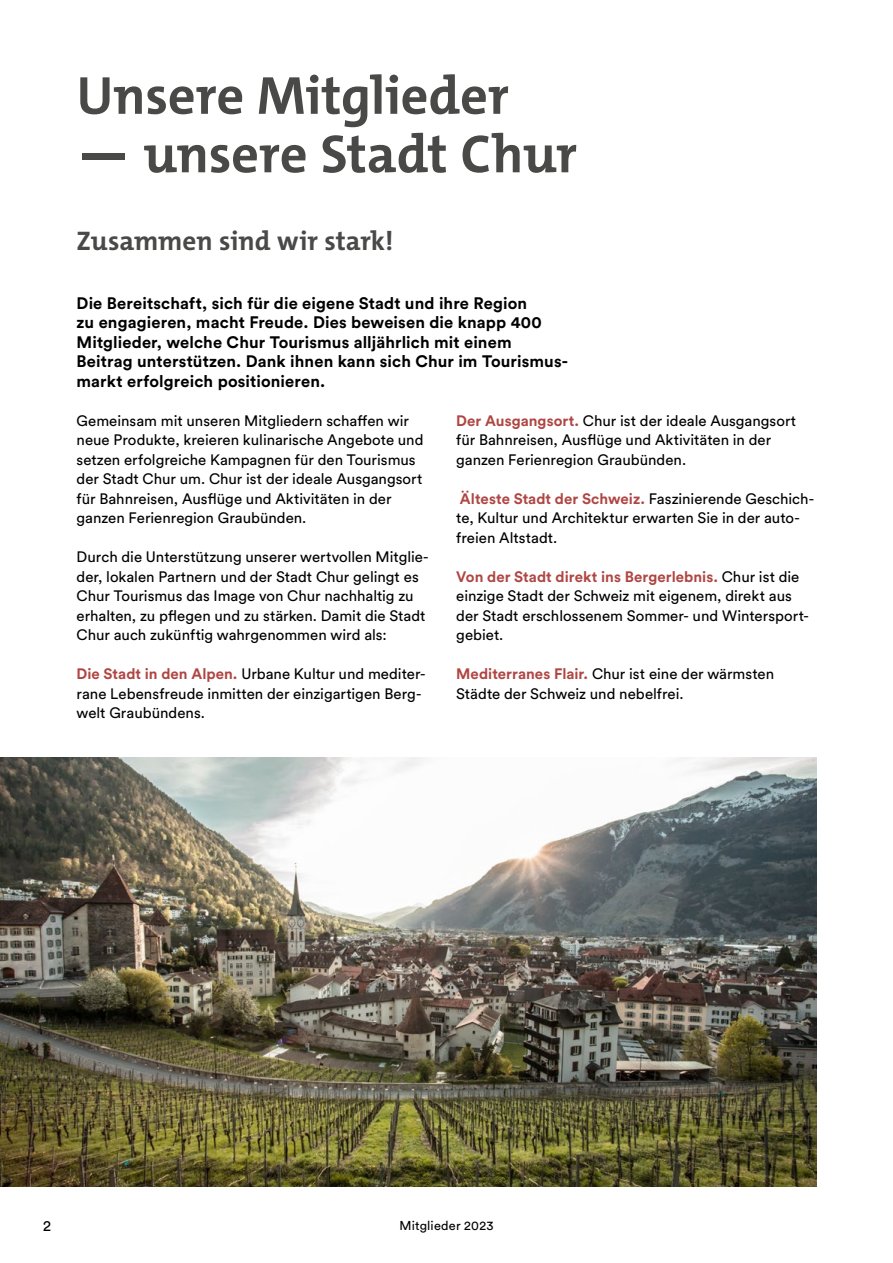
<style>
.page{position:relative;width:893px;height:1263px;background:#fff}
.page>*{position:absolute;margin:0;border:0;box-sizing:border-box;transform-origin:0 0}
.t1{font:700 54px "The Mix";letter-spacing:-.005em;color:#494948}
.t2{font:700 27px "The Mix";color:#494948}
.t3{font:700 16.5px/19.5px "Circular Std";letter-spacing:.01em;color:#000}
.t4{font:15px/19.5px "Circular Std";color:#000}
.t5{font:12.75px "Circular Std";letter-spacing:.015em;color:#000}
.s1{font-weight:700;color:#af4643}
</style>
<div class="page">
<img style="left:0;top:757px;width:816px;height:429px">
<h1 class="t1" style="left:77px;top:61px;width:434px">Unsere Mitglieder</h1>
<h1 class="t1" style="left:77px;top:119px;width:502px">— unsere Stadt Chur</h1>
<h2 class="t2" style="left:77px;top:224px;width:318px">Zusammen sind wir stark!</h2>
<p class="t3" style="left:77px;top:293px;width:493px">Die Bereitschaft, sich für die eigene Stadt und ihre Region<br>zu engagieren, macht Freude. Dies beweisen die knapp 400<br>Mitglieder, welche Chur Tourismus alljährlich mit einem Beitrag unterstützen. Dank ihnen kann sich Chur im Tourismus&shy;markt erfolgreich positionieren.</p>
<p class="t4" style="left:77px;top:411px;width:349px">Gemeinsam mit unseren Mitgliedern schaffen wir neue Produkte, kreieren kulinarische Angebote und setzen erfolgreiche Kampagnen für den Tourismus der Stadt Chur um. Chur ist der ideale Ausgangsort für Bahnreisen, Ausflüge und Aktivitäten in der ganzen Ferienregion Graubünden.</p>
<p class="t4" style="left:77px;top:547px;width:354px">Durch die Unterstützung unserer wertvollen Mitglie&shy;der, lokalen Partnern und der Stadt Chur gelingt es Chur Tourismus das Image von Chur nachhaltig zu erhalten, zu pflegen und zu stärken. Damit die Stadt Chur auch zukünftig wahrgenommen wird als:</p>
<p class="t4" style="left:77px;top:664px;width:350px"><span class="s1">Die Stadt in den Alpen.</span> Urbane Kultur und mediter&shy;rane Lebensfreude inmitten der einzigartigen Berg&shy;welt Graubündens.</p>
<p class="t4" style="left:456px;top:411px;width:342px"><span class="s1">Der Ausgangsort.</span> Chur ist der ideale Ausgangsort für Bahnreisen, Ausflüge und Aktivitäten in der ganzen Ferienregion Graubünden.</p>
<p class="t4" style="left:456px;top:489px;width:359px"><span class="s1">Älteste Stadt der Schweiz.</span> Faszinierende Geschich&shy;te, Kultur und Architektur erwarten Sie in der auto&shy;freien Altstadt.</p>
<p class="t4" style="left:456px;top:567px;width:354px"><span class="s1">Von der Stadt direkt ins Bergerlebnis.</span> Chur ist die einzige Stadt der Schweiz mit eigenem, direkt aus der Stadt erschlossenem Sommer- und Wintersport&shy;gebiet.</p>
<p class="t4" style="left:456px;top:664px;width:319px"><span class="s1">Mediterranes Flair.</span> Chur ist eine der wärmsten<br>Städte der Schweiz und nebelfrei.</p>
<p class="t4" style="left:43px;top:1215px;width:9px">2</p>
<p class="t5" style="left:399px;top:1218px;width:96px">Mitglieder 2023</p>
</div>
